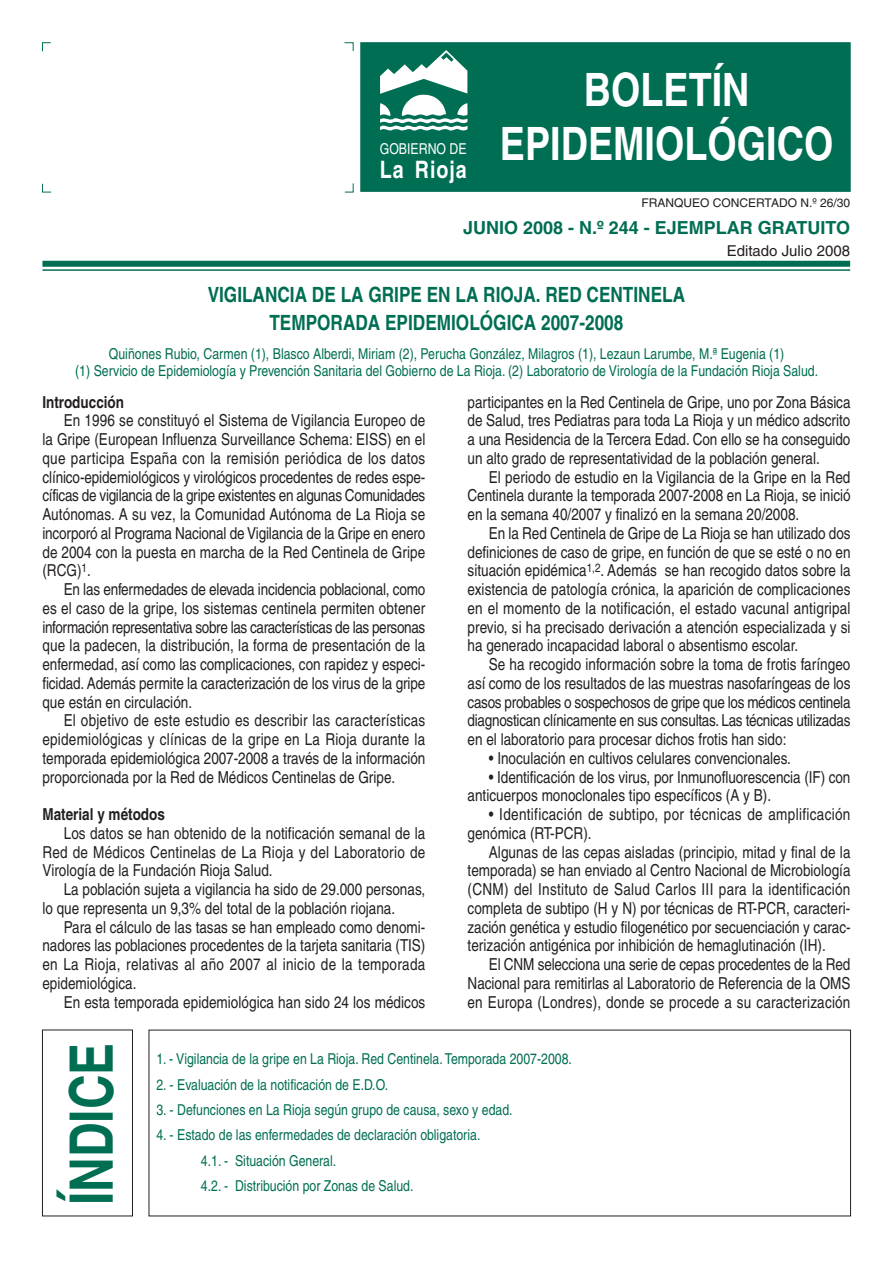
<style>
.page{position:relative;width:893px;height:1263px;background:#fff}
.page>*{position:absolute;margin:0;border:0;box-sizing:border-box;transform-origin:0 0}
.t1{font:700 60px "Helvetica";color:#006e53;scale:.8 1}
.t2{font:700 46.05px/54px "Helvetica";color:#fff;text-align:center;scale:.82 1}
.t3{font:700 24px "Helvetica";letter-spacing:.05em;color:#fff;scale:.82 1}
.t4{font:700 21px/28px "Helvetica";color:#006e53;text-align:center;scale:.82 1}
.t5{font:700 18px "Helvetica";color:#006e53}
.t6{font:16.5px/18.8px "Helvetica";color:#231f20;text-align:justify;scale:.82 1}
.t7{font:16.5px/18.8px "Helvetica";letter-spacing:.025em;color:#231f20;scale:.82 1}
.t8{font:700 16.5px "Helvetica";color:#231f20;scale:.82 1}
.t9{font:15px/25.3px "Helvetica";color:#006e53;scale:.82 1}
.t10{font:15px "Helvetica";color:#231f20}
.t11{font:15px "Helvetica";color:#fff;scale:.82 1}
.t12{font:12px "Helvetica";color:#231f20}
</style>
<div class="page">
<svg style="left:42px;top:1030px;width:809px;height:186px"></svg>
<div style="left:42px;top:261px;width:808px;height:6px;background:#006e53"></div>
<hr style="left:42px;top:269px;width:808px;height:2px;background:#006e53">
<div style="left:360px;top:42px;width:490px;height:150px;background:#006e53;border:1px solid #006e53"></div>
<svg style="left:380px;top:50px;width:88px;height:81px"></svg>
<p class="t11" style="left:380px;top:144px;width:107px">GOBIERNO DE</p>
<h3 class="t3" style="left:380px;top:161px;width:107px">La Rioja</h3>
<h2 class="t2" style="left:500px;top:68px;width:408px">BOLETÍN<br>EPIDEMIOLÓGICO</h2>
<p class="t12" style="left:641px;top:199px;width:210px">FRANQUEO CONCERTADO N.º 26/30</p>
<p class="t5" style="left:463px;top:222px;width:388px">JUNIO 2008 - N.º 244 - EJEMPLAR GRATUITO</p>
<p class="t10" style="left:727px;top:245px;width:125px">Editado Julio 2008</p>
<p class="t4" style="left:208px;top:282px;width:584px">VIGILANCIA DE LA GRIPE EN LA RIOJA. RED CENTINELA<br>TEMPORADA EPIDEMIOLÓGICA 2007-2008</p>
<p class="t9" style="left:75px;top:347px;width:907px;line-height:17.2px;text-align:center">Quiñones Rubio, Carmen (1), Blasco Alberdi, Miriam (2), Perucha González, Milagros (1), Lezaun Larumbe, M.ª Eugenia (1)<br>(1) Servicio de Epidemiología y Prevención Sanitaria del Gobierno de La Rioja. (2) Laboratorio de Virología de la Fundación Rioja Salud.</p>
<p class="t8" style="left:42px;top:396px;width:101px">Introducción</p>
<p class="t6" style="left:42px;top:413px;width:468px;text-indent:21px">En 1996 se constituyó el Sistema de Vigilancia Europeo de la Gripe (European Influenza Surveillance Schema: EISS) en el que participa España con la remisión periódica de los datos clínico-epidemiológicos y virológicos procedentes de redes espe&shy;cíficas de vigilancia de la gripe existentes en algunas Comunidades Autónomas. A su vez, la Comunidad Autónoma de La Rioja se incorporó al Programa Nacional de Vigilancia de la Gripe en enero de 2004 con la puesta en marcha de la Red Centinela de Gripe (RCG)<sup>1</sup>.</p>
<p class="t6" style="left:42px;top:582px;width:468px;text-indent:21px">En las enfermedades de elevada incidencia poblacional, como es el caso de la gripe, los sistemas centinela permiten obtener información representativa sobre las características de las personas que la padecen, la distribución, la forma de presentación de la enfermedad, así como las complicaciones, con rapidez y especi&shy;ficidad. Además permite la caracterización de los virus de la gripe que están en circulación.</p>
<p class="t6" style="left:42px;top:713px;width:468px;text-indent:21px">El objetivo de este estudio es describir las características epidemiológicas y clínicas de la gripe en La Rioja durante la temporada epidemiológica 2007-2008 a través de la información proporcionada por la Red de Médicos Centinelas de Gripe.</p>
<p class="t8" style="left:42px;top:808px;width:151px">Material y métodos</p>
<p class="t6" style="left:42px;top:825px;width:468px;text-indent:21px">Los datos se han obtenido de la notificación semanal de la Red de Médicos Centinelas de La Rioja y del Laboratorio de Virología de la Fundación Rioja Salud.</p>
<p class="t6" style="left:42px;top:882px;width:468px;text-indent:21px">La población sujeta a vigilancia ha sido de 29.000 personas, lo que representa un 9,3% del total de la población riojana.</p>
<p class="t6" style="left:42px;top:919px;width:468px;text-indent:21px">Para el cálculo de las tasas se han empleado como denomi&shy;nadores las poblaciones procedentes de la tarjeta sanitaria (TIS) en La Rioja, relativas al año 2007 al inicio de la temporada epidemiológica.</p>
<p class="t6" style="left:64px;top:994px;width:442px">En esta temporada epidemiológica han sido 24 los médicos</p>
<p class="t6" style="left:467px;top:394px;width:468px">participantes en la Red Centinela de Gripe, uno por Zona Básica de Salud, tres Pediatras para toda La Rioja y un médico adscrito a una Residencia de la Tercera Edad. Con ello se ha conseguido un alto grado de representatividad de la población general.</p>
<p class="t6" style="left:467px;top:469px;width:468px;text-indent:21px">El periodo de estudio en la Vigilancia de la Gripe en la Red Centinela durante la temporada 2007-2008 en La Rioja, se inició en la semana 40/2007 y finalizó en la semana 20/2008.</p>
<p class="t6" style="left:467px;top:525px;width:468px;text-indent:21px">En la Red Centinela de Gripe de La Rioja se han utilizado dos definiciones de caso de gripe, en función de que se esté o no en situación epidémica<sup>1,2</sup>. Además se han recogido datos sobre la existencia de patología crónica, la aparición de complicaciones en el momento de la notificación, el estado vacunal antigripal previo, si ha precisado derivación a atención especializada y si ha generado incapacidad laboral o absentismo escolar.</p>
<p class="t6" style="left:467px;top:657px;width:468px;text-indent:21px">Se ha recogido información sobre la toma de frotis faríngeo así como de los resultados de las muestras nasofaríngeas de los casos probables o sospechosos de gripe que los médicos centinela diagnostican clínicamente en sus consultas. Las técnicas utilizadas en el laboratorio para procesar dichos frotis han sido:</p>
<p class="t6" style="left:489px;top:750px;width:370px">• Inoculación en cultivos celulares convencionales.</p>
<p class="t6" style="left:467px;top:769px;width:468px;text-indent:21px">• Identificación de los virus, por Inmunofluorescencia (IF) con anticuerpos monoclonales tipo específicos (A y B).</p>
<p class="t7" style="left:467px;top:807px;width:468px;text-indent:21px">• Identificación de subtipo, por técnicas de amplificación genómica (RT-PCR).</p>
<p class="t6" style="left:467px;top:844px;width:468px;text-indent:21px">Algunas de las cepas aisladas (principio, mitad y final de la temporada) se han enviado al Centro Nacional de Microbiología (CNM) del Instituto de Salud Carlos III para la identificación completa de subtipo (H y N) por técnicas de RT-PCR, caracteri&shy;zación genética y estudio filogenético por secuenciación y carac&shy;terización antigénica por inhibición de hemaglutinación (IH).</p>
<p class="t6" style="left:467px;top:957px;width:468px;text-indent:21px">El CNM selecciona una serie de cepas procedentes de la Red Nacional para remitirlas al Laboratorio de Referencia de la OMS en Europa (Londres), donde se procede a su caracterización</p>
<h1 class="t1" style="left:70px;top:1205px;width:205px;rotate:-90deg">ÍNDICE</h1>
<p class="t9" style="left:156px;top:1048px;width:508px">1. - Vigilancia de la gripe en La Rioja. Red Centinela. Temporada 2007-2008.</p>
<p class="t9" style="left:156px;top:1073px;width:284px">2. - Evaluación de la notificación de E.D.O.</p>
<p class="t9" style="left:156px;top:1098px;width:436px">3. - Defunciones en La Rioja según grupo de causa, sexo y edad.</p>
<p class="t9" style="left:201px;top:1124px;width:342px;text-indent:-44px">4. - Estado de las enfermedades de declaración obligatoria.<br>4.1. - Situación General.<br>4.2. - Distribución por Zonas de Salud.</p>
</div>
